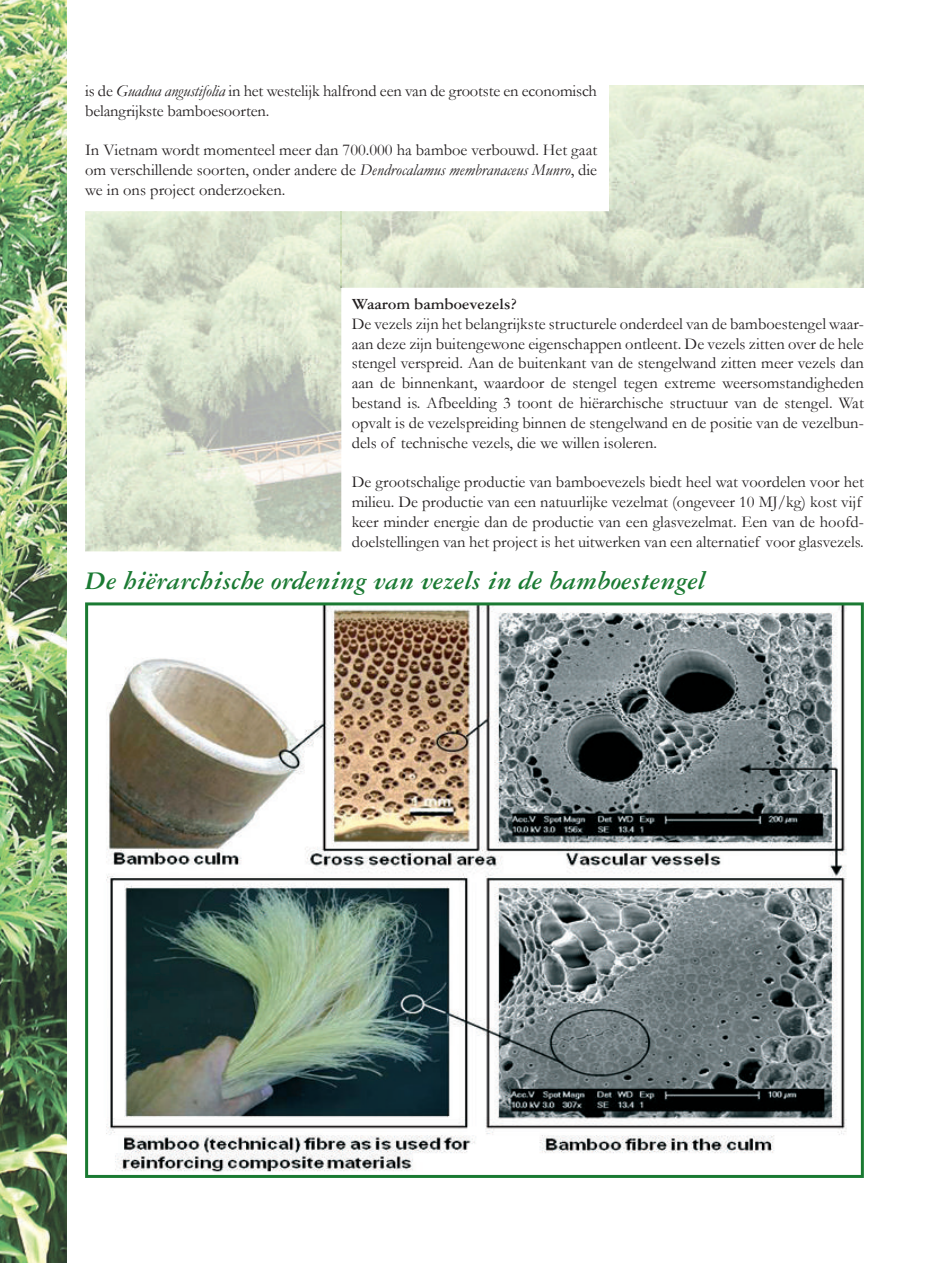
<style>
.page{position:relative;width:949px;height:1263px;background:#fff}
.page>*{position:absolute;margin:0;border:0;box-sizing:border-box;transform-origin:0 0}
.t1{font:27px "Garamond Three Bold Italic Os F";color:#1a7a32}
.t2{font:16.5px/19.8px "Garamond";color:#231f20}
.t3{font:700 16.5px "Garamond Three";color:#231f20}
.s1{font-style:italic}
</style>
<div class="page">
<img style="left:85px;top:211px;width:256px;height:340px">
<img style="left:0;top:0;width:67px;height:1263px">
<img style="left:106px;top:606px;width:741px;height:566px">
<div style="left:85px;top:602px;width:778px;height:576px;border:3px solid #1a7a32"></div>
<img style="left:340px;top:211px;width:269px;height:77px">
<img style="left:609px;top:85px;width:254px;height:203px">
<p class="t2" style="left:85px;top:81px;width:513px">is de <span class="s1">Guadua angustifolia</span> in het westelijk halfrond een van de grootste en economisch belangrijkste bamboesoorten.</p>
<p class="t2" style="left:85px;top:140px;width:513px;text-align:justify">In Vietnam wordt momenteel meer dan 700.000 ha bamboe verbouwd. Het gaat om verschillende soorten, onder andere de <span class="s1">Dendrocalamus membranaceus Munro</span>, die we in ons project onderzoeken.</p>
<p class="t3" style="left:351px;top:295px;width:167px">Waarom bamboevezels?</p>
<p class="t2" style="left:351px;top:313px;width:513px;text-align:justify">De vezels zijn het belangrijkste structurele onderdeel van de bamboestengel waar&shy;aan deze zijn buitengewone eigenschappen ontleent. De vezels zitten over de hele stengel verspreid. Aan de buitenkant van de stengelwand zitten meer vezels dan aan de binnenkant, waardoor de stengel tegen extreme weersomstandigheden bestand is. Afbeelding 3 toont de hiërarchische structuur van de stengel. Wat opvalt is de vezelspreiding binnen de stengelwand en de positie van de vezelbun&shy;dels of technische vezels, die we willen isoleren.</p>
<p class="t2" style="left:351px;top:472px;width:513px">De grootschalige productie van bamboevezels biedt heel wat voordelen voor het milieu. De productie van een natuurlijke vezelmat (ongeveer 10 MJ/kg) kost vijf keer minder energie dan de productie van een glasvezelmat. Een van de hoofd&shy;doelstellingen van het project is het uitwerken van een alternatief voor glasvezels.</p>
<h1 class="t1" style="left:85px;top:566px;width:621px">De hiërarchische ordening van vezels in de bamboestengel</h1>
</div>
